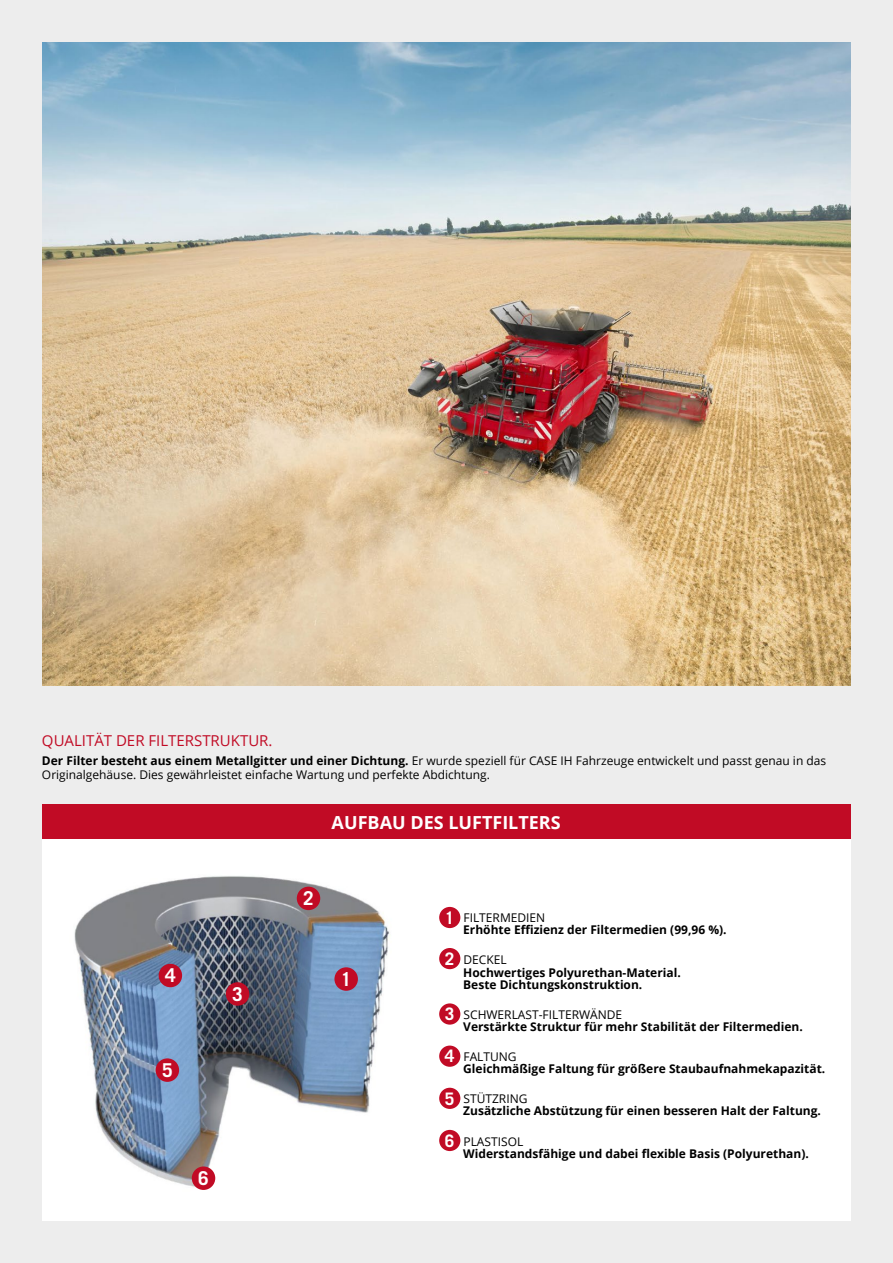
<style>
.page{position:relative;width:893px;height:1263px;background:#ededed}
.page>*{position:absolute;margin:0;border:0;box-sizing:border-box;transform-origin:0 0}
.t1{font:700 19.05px "Trade Gothic LT Std";color:#fff}
.t2{font:700 18px "Open Sans";color:#fff}
.t3{font:700 17.25px "Trade Gothic LT Std";color:#fff}
.t4{font:15px "Open Sans";color:#c10b25}
.t5{font:700 12px "Open Sans";color:#000}
.t6{font:12px/14.4px "Open Sans";color:#000}
.s1{font-weight:700}
</style>
<div class="page">
<div style="left:42px;top:805px;width:808px;height:34px;background:#c10b25"></div>
<div style="left:42px;top:839px;width:808px;height:381px;background:#fff"></div>
<img style="left:74px;top:876px;width:316px;height:314px">
<div style="left:334px;top:967px;width:24px;height:24px;background:#c10b25;border-radius:50%"></div>
<div style="left:297px;top:887px;width:23px;height:23px;background:#c10b25;border-radius:50%"></div>
<div style="left:226px;top:982px;width:23px;height:24px;background:#c10b25;border-radius:50%"></div>
<div style="left:159px;top:964px;width:23px;height:23px;background:#c10b25;border-radius:50%"></div>
<div style="left:156px;top:1058px;width:23px;height:24px;background:#c10b25;border-radius:50%"></div>
<div style="left:192px;top:1166px;width:23px;height:24px;background:#c10b25;border-radius:50%"></div>
<img style="left:43px;top:43px;width:807px;height:642px">
<div style="left:439px;top:907px;width:21px;height:21px;background:#c10b25;border-radius:50%"></div>
<div style="left:439px;top:948px;width:21px;height:21px;background:#c10b25;border-radius:50%"></div>
<div style="left:439px;top:1003px;width:21px;height:21px;background:#c10b25;border-radius:50%"></div>
<div style="left:439px;top:1045px;width:21px;height:22px;background:#c10b25;border-radius:50%"></div>
<div style="left:439px;top:1088px;width:21px;height:21px;background:#c10b25;border-radius:50%"></div>
<div style="left:439px;top:1130px;width:21px;height:21px;background:#c10b25;border-radius:50%"></div>
<p class="t4" style="left:42px;top:730px;width:232px">QUALITÄT DER FILTERSTRUKTUR.</p>
<p class="t6" style="left:42px;top:753px;width:786px"><span class="s1">Der Filter besteht aus einem Metallgitter und einer Dichtung.</span> Er wurde speziell für CASE IH Fahrzeuge entwickelt und passt genau in das<br>Originalgehäuse. Dies gewährleistet einfache Wartung und perfekte Abdichtung.</p>
<p class="t2" style="left:332px;top:809px;width:231px">AUFBAU DES LUFTFILTERS</p>
<p class="t1" style="left:165px;top:964px;width:12px">4</p>
<p class="t1" style="left:162px;top:1058px;width:12px">5</p>
<p class="t1" style="left:232px;top:982px;width:12px">3</p>
<p class="t1" style="left:198px;top:1166px;width:12px">6</p>
<p class="t1" style="left:303px;top:887px;width:12px">2</p>
<p class="t1" style="left:341px;top:967px;width:12px">1</p>
<p class="t3" style="left:445px;top:907px;width:11px">1</p>
<p class="t6" style="left:463px;top:910px;width:83px">FILTERMEDIEN</p>
<p class="t5" style="left:463px;top:921px;width:265px">Erhöhte Effizienz der Filtermedien (99,96 %).</p>
<p class="t3" style="left:445px;top:948px;width:11px">2</p>
<p class="t6" style="left:463px;top:952px;width:45px">DECKEL</p>
<p class="t5" style="left:463px;top:964px;width:219px">Hochwertiges Polyurethan-Material.</p>
<p class="t5" style="left:463px;top:976px;width:181px">Beste Dichtungskonstruktion.</p>
<p class="t3" style="left:445px;top:1003px;width:11px">3</p>
<p class="t6" style="left:463px;top:1007px;width:160px">SCHWERLAST-FILTERWÄNDE</p>
<p class="t5" style="left:463px;top:1018px;width:341px">Verstärkte Struktur für mehr Stabilität der Filtermedien.</p>
<p class="t3" style="left:445px;top:1046px;width:11px">4</p>
<p class="t6" style="left:463px;top:1049px;width:55px">FALTUNG</p>
<p class="t5" style="left:463px;top:1060px;width:364px">Gleichmäßige Faltung für größere Staubaufnahmekapazität.</p>
<p class="t3" style="left:445px;top:1088px;width:11px">5</p>
<p class="t6" style="left:463px;top:1091px;width:65px">STÜTZRING</p>
<p class="t5" style="left:463px;top:1103px;width:359px">Zusätzliche Abstützung für einen besseren Halt der Faltung.</p>
<p class="t3" style="left:445px;top:1130px;width:11px">6</p>
<p class="t6" style="left:463px;top:1134px;width:61px">PLASTISOL</p>
<p class="t5" style="left:463px;top:1145px;width:347px">Widerstandsfähige und dabei flexible Basis (Polyurethan).</p>
</div>
